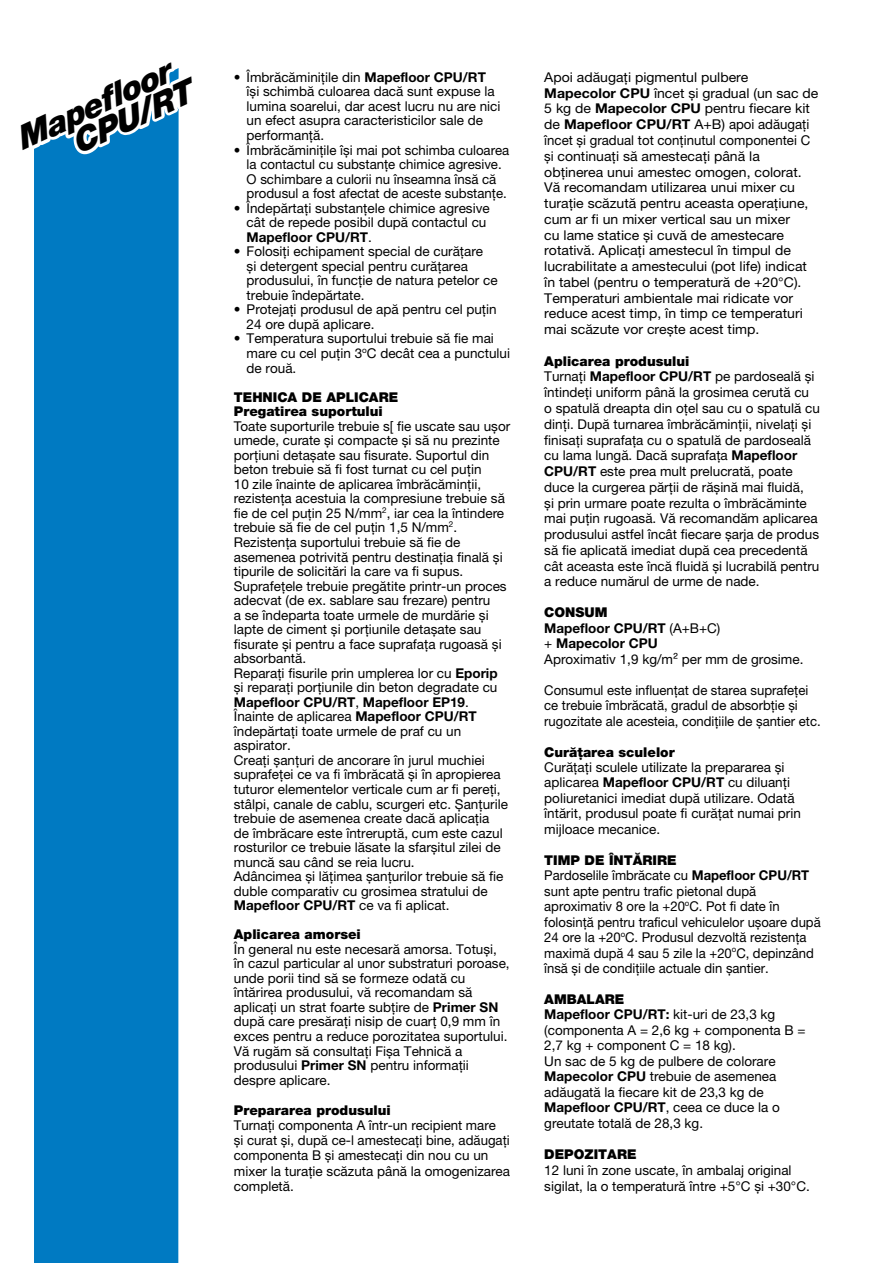
<style>
.page{position:relative;width:893px;height:1263px;background:#fff}
.page>*{position:absolute;margin:0;border:0;box-sizing:border-box;transform-origin:0 0}
.t1{font:italic 900 32.55px "Helvetica Neue LTW1 G";color:#000}
.t2{font:13.5px/14.5px "Helvetica Neue LTW1 G";color:#000}
.t3{font:13.5px/15.8px "Helvetica Neue LTW1 G";color:#000;scale:1.04 1}
.t4{font:900 13.5px/14.5px "Helvetica Neue LTW1 G";color:#000}
.s1{color:#fff}
.s2{font-weight:700}
.s3{font-weight:900}
</style>
<div class="page">
<div style="left:34px;top:68px;width:145px;height:1195px;background:#007ac2"></div>
<svg style="left:84px;top:86px;width:95px;height:52px"></svg>
<h1 class="t1" style="left:10px;top:122px;width:168px;rotate:-25deg">Mapefl oor</h1>
<h1 class="t1" style="left:66px;top:126px;width:131px;rotate:-25deg">CPU/<span class="s1">RT</span></h1>
<p class="t2" style="left:247px;top:70px;width:255px;text-indent:-13px">• Îmbrăcăminițile din <span class="s2">Mapefloor CPU/RT </span>își schimbă culoarea dacă sunt expuse la lumina soarelui, dar acest lucru nu are nici un efect asupra caracteristicilor sale de performanță.</p>
<p class="t2" style="left:247px;top:142px;width:264px;text-indent:-13px">• Îmbrăcăminițile își mai pot schimba culoarea la contactul cu substanțe chimice agresive.<br>O schimbare a culorii nu înseamna însă că produsul a fost afectat de aceste substanțe.</p>
<p class="t2" style="left:247px;top:201px;width:245px;text-indent:-13px">• Îndepărtați substanțele chimice agresive cât de repede posibil după contactul cu<br><span class="s2">Mapefloor CPU/RT</span>.</p>
<p class="t2" style="left:247px;top:244px;width:253px;text-indent:-13px">• Folosiți echipament special de curățare<br>și detergent special pentru curățarea produsului, în funcție de natura petelor ce trebuie îndepărtate.</p>
<p class="t2" style="left:247px;top:302px;width:252px;text-indent:-13px">• Protejați produsul de apă pentru cel puțin<br>24 ore după aplicare.</p>
<p class="t2" style="left:247px;top:331px;width:265px;text-indent:-13px">• Temperatura suportului trebuie să fie mai mare cu cel puțin 3<sup>o</sup>C decât cea a punctului de rouă.</p>
<p class="t4" style="left:234px;top:390px;width:166px">TEHNICA DE APLICARE<br>Pregatirea suportului</p>
<p class="t2" style="left:234px;top:419px;width:278px">Toate suporturile trebuie s[ fie uscate sau ușor umede, curate și compacte și să nu prezinte porțiuni detașate sau fisurate. Suportul din beton trebuie să fi fost turnat cu cel puțin<br>10 zile înainte de aplicarea îmbrăcăminții, rezistența acestuia la compresiune trebuie să fie de cel puțin 25 N/mm<sup>2</sup>, iar cea la întindere trebuie să fie de cel puțin 1,5 N/mm<sup>2</sup>.<br>Rezistența suportului trebuie să fie de asemenea potrivită pentru destinația finală și tipurile de solicitări la care va fi supus.<br>Suprafețele trebuie pregătite printr-un proces adecvat (de ex. sablare sau frezare) pentru<br>a se îndeparta toate urmele de murdărie și lapte de ciment și porțiunile detașate sau fisurate și pentru a face suprafața rugoasă și absorbantă.<br>Reparați fisurile prin umplerea lor cu <span class="s2">Eporip </span>și reparați porțiunile din beton degradate cu <span class="s2">Mapefloor CPU/RT</span>, <span class="s2">Mapefloor EP19</span>.<br>Înainte de aplicarea <span class="s2">Mapefloor CPU/RT </span>îndepărtați toate urmele de praf cu un aspirator.<br>Creați șanțuri de ancorare în jurul muchiei suprafeței ce va fi îmbrăcată și în apropierea tuturor elementelor verticale cum ar fi pereți, stâlpi, canale de cablu, scurgeri etc. Șanțurile trebuie de asemenea create dacă aplicația<br>de îmbrăcare este întreruptă, cum este cazul rosturilor ce trebuie lăsate la sfarșitul zilei de muncă sau când se reia lucru.<br>Adâncimea și lățimea șanțurilor trebuie să fie duble comparativ cu grosimea stratului de <span class="s2">Mapefloor CPU/RT</span> ce va fi aplicat.</p>
<p class="t4" style="left:234px;top:927px;width:129px">Aplicarea amorsei</p>
<p class="t2" style="left:234px;top:942px;width:277px">În general nu este necesară amorsa. Totuși, în cazul particular al unor substraturi poroase, unde porii tind să se formeze odată cu întărirea produsului, vă recomandam să aplicați un strat foarte subțire de <span class="s2">Primer SN </span>după care presărați nisip de cuarț 0,9 mm în exces pentru a reduce porozitatea suportului.<br>Vă rugăm să consultați Fișa Tehnică a produsului <span class="s2">Primer SN</span> pentru informații despre aplicare.</p>
<p class="t4" style="left:234px;top:1103px;width:158px">Prepararea produsului</p>
<p class="t2" style="left:234px;top:1118px;width:278px;line-height:15.1px">Turnați componenta A într-un recipient mare<br>și curat și, după ce-l amestecați bine, adăugați componenta B și amestecați din nou cu un mixer la turație scăzuta până la omogenizarea completă.</p>
<p class="t3" style="left:544px;top:69px;width:265px">Apoi adăugați pigmentul pulbere <span class="s2">Mapecolor CPU</span> încet și gradual (un sac de 5 kg de <span class="s2">Mapecolor CPU</span> pentru fiecare kit de <span class="s2">Mapefloor CPU/RT</span> A+B) apoi adăugați încet și gradual tot conținutul componentei C și continuați să amestecați până la obținerea unui amestec omogen, colorat.<br>Vă recomandam utilizarea unui mixer cu turație scăzută pentru aceasta operațiune, cum ar fi un mixer vertical sau un mixer<br>cu lame statice și cuvă de amestecare rotativă. Aplicați amestecul în timpul de lucrabilitate a amestecului (pot life) indicat în tabel (pentru o temperatură de +20°C).<br>Temperaturi ambientale mai ridicate vor reduce acest timp, în timp ce temperaturi mai scăzute vor crește acest timp.</p>
<p class="t2" style="left:544px;top:353px;width:277px;line-height:15.8px"><span class="s3">Aplicarea produsului<br></span>Turnați <span class="s2">Mapefloor CPU/RT</span> pe pardoseală și întindeți uniform până la grosimea cerută cu o spatulă dreapta din oțel sau cu o spatulă cu dinți. După turnarea îmbrăcăminții, nivelați și finisați suprafața cu o spatulă de pardoseală cu lama lungă. Dacă suprafața <span class="s2">Mapefloor CPU/RT</span> este prea mult prelucrată, poate duce la curgerea părții de rășină mai fluidă,<br>și prin urmare poate rezulta o îmbrăcăminte mai puțin rugoasă. Vă recomandăm aplicarea produsului astfel încât fiecare șarja de produs să fie aplicată imediat după cea precedentă cât aceasta este încă fluidă și lucrabilă pentru a reduce numărul de urme de nade.</p>
<p class="t2" style="left:544px;top:605px;width:261px;line-height:15.5px"><span class="s3">CONSUM<br></span><span class="s2">Mapefloor CPU/RT</span> (A+B+C)<br>+ <span class="s2">Mapecolor CPU<br></span>Aproximativ 1,9 kg/m² per mm de grosime.</p>
<p class="t2" style="left:544px;top:682px;width:278px;line-height:15.5px">Consumul este influențat de starea suprafeței ce trebuie îmbrăcată, gradul de absorbție și rugozitate ale acesteia, condițiile de șantier etc.</p>
<p class="t4" style="left:544px;top:744px;width:132px">Curățarea sculelor</p>
<p class="t2" style="left:544px;top:759px;width:258px;line-height:15.5px">Curățați sculele utilizate la prepararea și aplicarea <span class="s2">Mapefloor CPU/RT</span> cu diluanți poliuretanici imediat după utilizare. Odată întărit, produsul poate fi curățat numai prin mijloace mecanice.</p>
<p class="t2" style="left:544px;top:852px;width:278px;line-height:15.5px"><span class="s3">TIMP DE ÎNTĂRIRE<br></span>Pardoselile îmbrăcate cu <span class="s2">Mapefloor CPU/RT </span>sunt apte pentru trafic pietonal după aproximativ 8 ore la +20<sup>o</sup>C. Pot fi date în folosință pentru traficul vehiculelor ușoare după 24 ore la +20<sup>o</sup>C. Produsul dezvoltă rezistența maximă după 4 sau 5 zile la +20<sup>o</sup>C, depinzând însă și de condițiile actuale din șantier.</p>
<p class="t2" style="left:544px;top:991px;width:263px;line-height:15.5px"><span class="s3">AMBALARE<br></span><span class="s2">Mapefloor CPU/RT:</span> kit-uri de 23,3 kg (componenta A = 2,6 kg + componenta B =<br>2,7 kg + component C = 18 kg).<br>Un sac de 5 kg de pulbere de colorare<br><span class="s2">Mapecolor CPU</span> trebuie de asemenea adăugată la fiecare kit de 23,3 kg de<br><span class="s2">Mapefloor CPU/RT</span>, ceea ce duce la o greutate totală de 28,3 kg.</p>
<p class="t4" style="left:544px;top:1147px;width:94px">DEPOZITARE</p>
<p class="t2" style="left:544px;top:1162px;width:267px;line-height:15.8px">12 luni în zone uscate, în ambalaj original sigilat, la o temperatură între +5°C și +30°C.</p>
</div>
